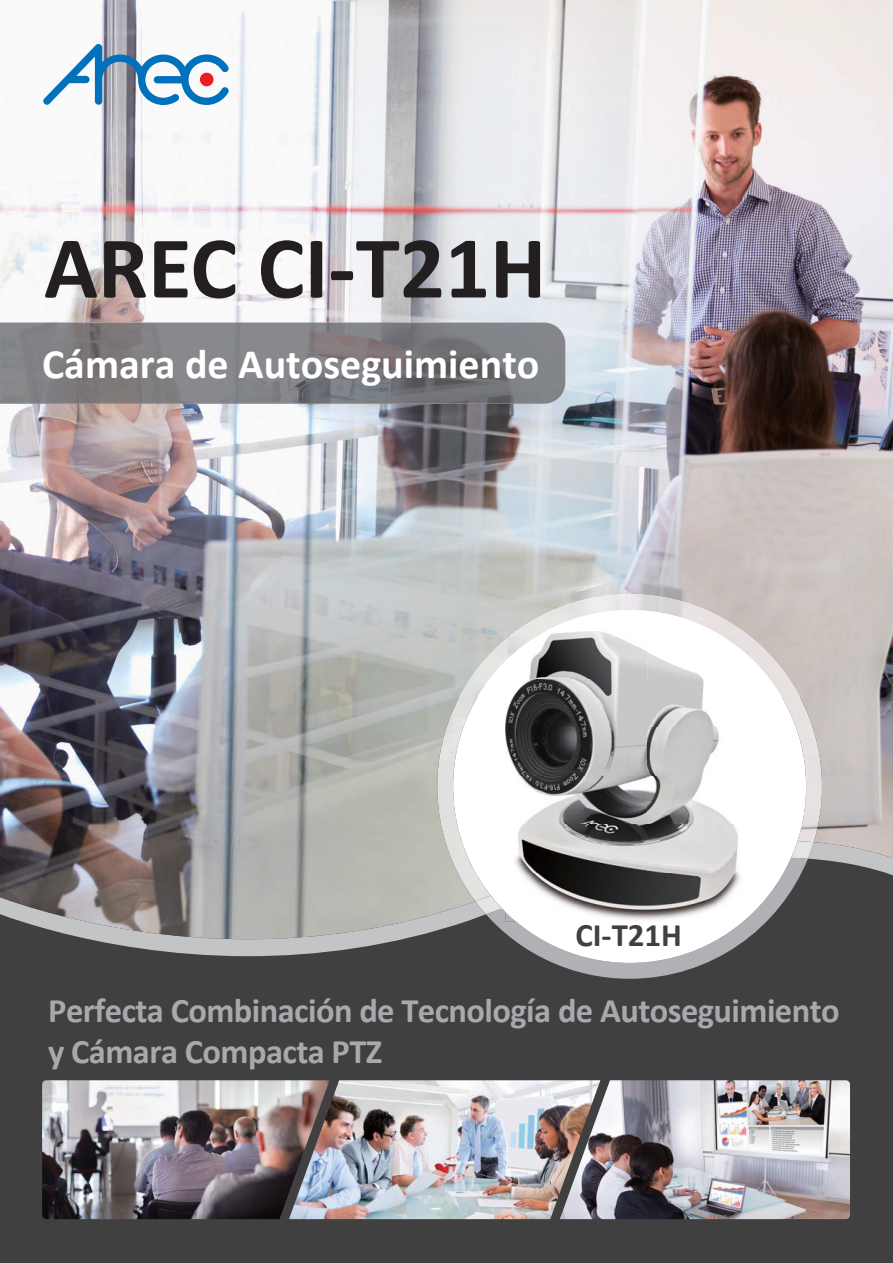
<style>
.page{position:relative;width:893px;height:1263px;background:#fff}
.page>*{position:absolute;margin:0;border:0;box-sizing:border-box;transform-origin:0 0}
.t1{font:700 89.1px "Calibri";color:#231f20}
.t2{font:700 42px "Calibri";color:#fff}
.t3{font:700 34.5px/41.4px "Calibri";letter-spacing:-.015em;color:#a7a9ac}
.t4{font:700 32.85px "Calibri";color:#404041}
</style>
<div class="page">
<div style="left:0;top:698px;width:893px;height:565px;background:#404041"></div>
<svg style="left:88px;top:939px;width:315px;height:17px;fill:#c2c4c6"></svg>
<img style="left:0;top:0;width:893px;height:939px">
<svg style="left:43px;top:43px;width:186px;height:62px"></svg>
<img style="left:437px;top:594px;width:385px;height:307px">
<div style="left:453px;top:610px;width:353px;height:353px;background:#fff;border-radius:50%"></div>
<svg style="left:475px;top:841px;width:339px;height:138px"></svg>
<img style="left:506px;top:631px;width:236px;height:291px">
<img style="left:330px;top:1080px;width:230px;height:139px">
<img style="left:42px;top:1080px;width:288px;height:139px">
<img style="left:560px;top:1080px;width:290px;height:139px">
<img style="left:0;top:323px;width:565px;height:81px">
<h1 class="t1" style="left:44px;top:205px;width:504px">AREC CI-T21H</h1>
<p class="t2" style="left:42px;top:334px;width:499px">Cámara de Autoseguimiento</p>
<p class="t4" style="left:575px;top:912px;width:108px">CI-T21H</p>
<p class="t3" style="left:48px;top:989px;width:793px">Perfecta Combinación de Tecnología de Autoseguimiento y Cámara Compacta PTZ</p>
</div>
